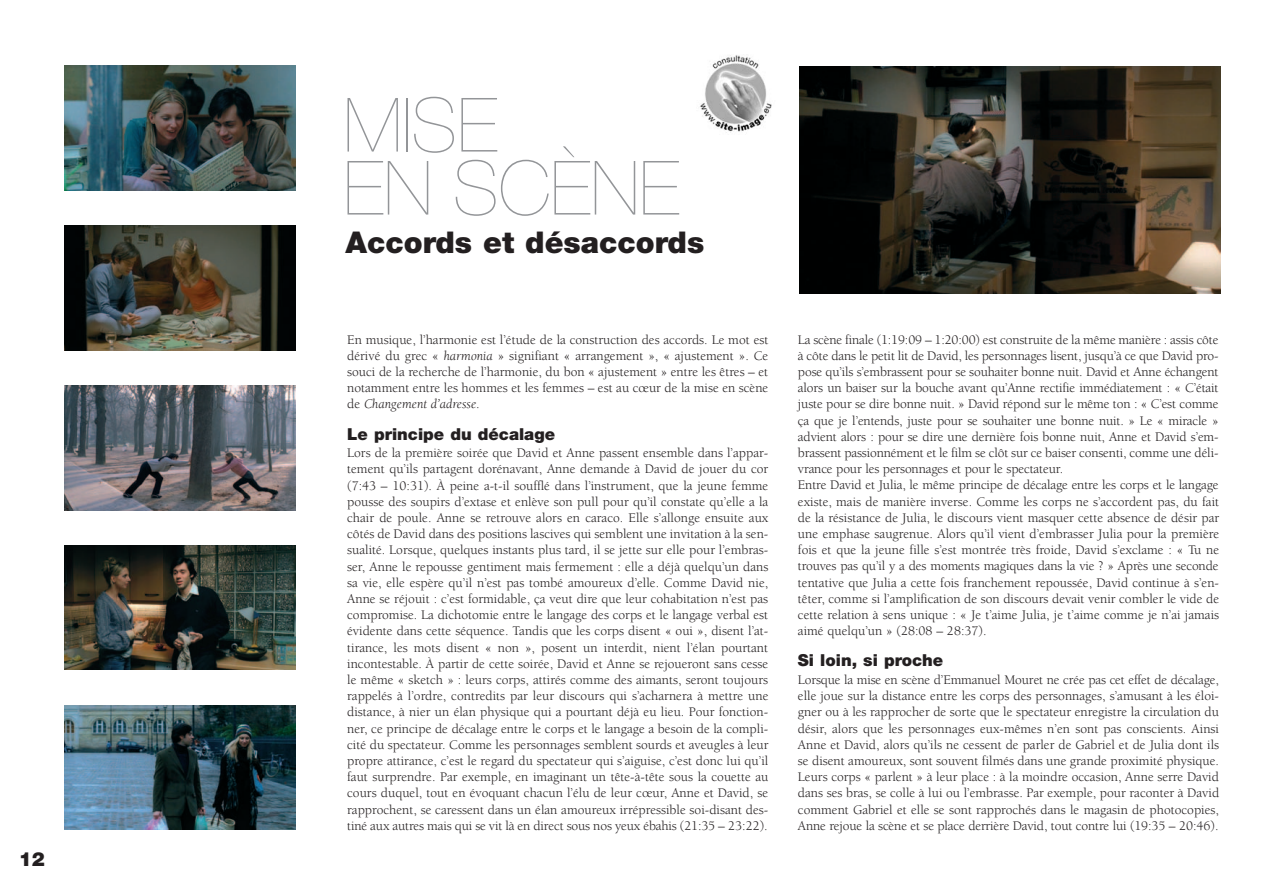
<style>
.page{position:relative;width:1263px;height:893px;background:#fff}
.page>*{position:absolute;margin:0;border:0;box-sizing:border-box;transform-origin:0 0}
.t1{font:200 75px/63px "Helvetica Neue";color:#939598}
.t2{font:900 30px "Helvetica Neue";color:#231f20}
.t3{font:900 19.5px "Helvetica Neue";color:#231f20}
.t4{font:900 16.5px "Helvetica Neue";color:#231f20}
.t5{font:13.5px/16.2px "Berkeley";letter-spacing:-.01em;color:#231f20;text-align:justify}
.s1{font-style:italic}
</style>
<div class="page">
<img style="left:65px;top:66px;width:230px;height:124px">
<img style="left:65px;top:226px;width:230px;height:124px">
<img style="left:65px;top:385px;width:230px;height:125px">
<img style="left:65px;top:545px;width:230px;height:125px">
<img style="left:65px;top:705px;width:230px;height:125px">
<img style="left:799px;top:66px;width:421px;height:228px">
<img style="left:700px;top:55px;width:72px;height:78px">
<h3 class="t3" style="left:19px;top:852px;width:28px">12</h3>
<h1 class="t1" style="left:343px;top:100px;width:338px">MISE<br>EN SCÈNE</h1>
<h2 class="t2" style="left:345px;top:232px;width:360px">Accords et désaccords</h2>
<p class="t5" style="left:347px;top:332px;width:423px">En musique, l’harmonie est l’étude de la construction des accords. Le mot est dérivé du grec « <span class="s1">harmonia</span> » signifiant « arrangement », « ajustement ». Ce souci de la recherche de l’harmonie, du bon « ajustement » entre les êtres – et notamment entre les hommes et les femmes – est au cœur de la mise en scène de <span class="s1">Changement d’adresse</span>.</p>
<p class="t4" style="left:347px;top:428px;width:209px">Le principe du décalage</p>
<p class="t5" style="left:347px;top:446px;width:423px">Lors de la première soirée que David et Anne passent ensemble dans l’appar&shy;tement qu’ils partagent dorénavant, Anne demande à David de jouer du cor (7:43 – 10:31). À peine a-t-il soufflé dans l’instrument, que la jeune femme pousse des soupirs d’extase et enlève son pull pour qu’il constate qu’elle a la chair de poule. Anne se retrouve alors en caraco. Elle s’allonge ensuite aux côtés de David dans des positions lascives qui semblent une invitation à la sen&shy;sualité. Lorsque, quelques instants plus tard, il se jette sur elle pour l’embras&shy;ser, Anne le repousse gentiment mais fermement : elle a déjà quelqu’un dans sa vie, elle espère qu’il n’est pas tombé amoureux d’elle. Comme David nie, Anne se réjouit : c’est formidable, ça veut dire que leur cohabitation n’est pas compromise. La dichotomie entre le langage des corps et le langage verbal est évidente dans cette séquence. Tandis que les corps disent « oui », disent l’at&shy;tirance, les mots disent « non », posent un interdit, nient l’élan pourtant incontestable. À partir de cette soirée, David et Anne se rejoueront sans cesse le même « sketch » : leurs corps, attirés comme des aimants, seront toujours rappelés à l’ordre, contredits par leur discours qui s’acharnera à mettre une distance, à nier un élan physique qui a pourtant déjà eu lieu. Pour fonction&shy;ner, ce principe de décalage entre le corps et le langage a besoin de la compli&shy;cité du spectateur. Comme les personnages semblent sourds et aveugles à leur propre attirance, c’est le regard du spectateur qui s’aiguise, c’est donc lui qu’il faut surprendre. Par exemple, en imaginant un tête-à-tête sous la couette au cours duquel, tout en évoquant chacun l’élu de leur cœur, Anne et David, se rapprochent, se caressent dans un élan amoureux irrépressible soi-disant des&shy;tiné aux autres mais qui se vit là en direct sous nos yeux ébahis (21:35 – 23:22).</p>
<p class="t5" style="left:798px;top:332px;width:423px;text-align:left">La scène finale (1:19:09 – 1:20:00) est construite de la même manière : assis côte à côte dans le petit lit de David, les personnages lisent, jusqu’à ce que David pro&shy;pose qu’ils s’embrassent pour se souhaiter bonne nuit. David et Anne échangent alors un baiser sur la bouche avant qu’Anne rectifie immédiatement : « C’était juste pour se dire bonne nuit. » David répond sur le même ton : « C’est comme ça que je l’entends, juste pour se souhaiter une bonne nuit. » Le « miracle » advient alors : pour se dire une dernière fois bonne nuit, Anne et David s’em&shy;brassent passionnément et le film se clôt sur ce baiser consenti, comme une déli&shy;vrance pour les personnages et pour le spectateur.<br>Entre David et Julia, le même principe de décalage entre les corps et le langage existe, mais de manière inverse. Comme les corps ne s’accordent pas, du fait de la résistance de Julia, le discours vient masquer cette absence de désir par une emphase saugrenue. Alors qu’il vient d’embrasser Julia pour la première fois et que la jeune fille s’est montrée très froide, David s’exclame : « Tu ne trouves pas qu’il y a des moments magiques dans la vie ? » Après une seconde tentative que Julia a cette fois franchement repoussée, David continue à s’en&shy;têter, comme si l’amplification de son discours devait venir combler le vide de cette relation à sens unique : « Je t’aime Julia, je t’aime comme je n’ai jamais aimé quelqu’un » (28:08 – 28:37).</p>
<p class="t4" style="left:798px;top:655px;width:147px">Si loin, si proche</p>
<p class="t5" style="left:798px;top:673px;width:423px">Lorsque la mise en scène d’Emmanuel Mouret ne crée pas cet effet de décalage, elle joue sur la distance entre les corps des personnages, s’amusant à les éloi&shy;gner ou à les rapprocher de sorte que le spectateur enregistre la circulation du désir, alors que les personnages eux-mêmes n’en sont pas conscients. Ainsi Anne et David, alors qu’ils ne cessent de parler de Gabriel et de Julia dont ils se disent amoureux, sont souvent filmés dans une grande proximité physique.<br>Leurs corps « parlent » à leur place : à la moindre occasion, Anne serre David dans ses bras, se colle à lui ou l’embrasse. Par exemple, pour raconter à David comment Gabriel et elle se sont rapprochés dans le magasin de photocopies, Anne rejoue la scène et se place derrière David, tout contre lui (19:35 – 20:46).</p>
</div>
